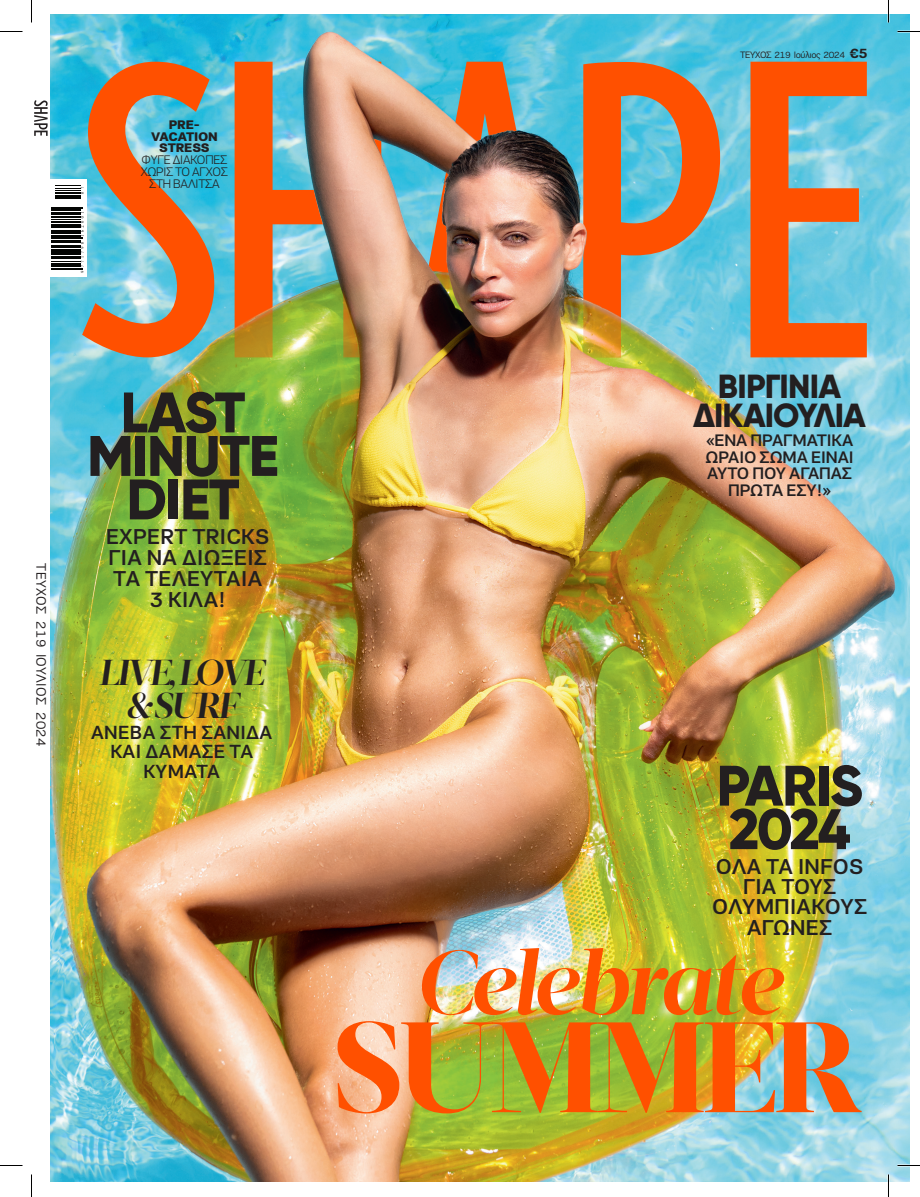
<style>
.page{position:relative;width:920px;height:1197px;background:#fff}
.page>*{position:absolute;margin:0;border:0;box-sizing:border-box;transform-origin:0 0}
.t1{font:800 128.25px "Acta Display";letter-spacing:-.04em;color:#ff5000}
.t2{font:italic 700 90.6px "Acta Display";letter-spacing:-.05em;color:#ff5000}
.t3{font:800 57px/43.5px "Gilroy";letter-spacing:-.025em;color:#231f20;text-align:center}
.t4{font:800 57px/43.5px "Gilroy";letter-spacing:-.045em;color:#231f20}
.t5{font:italic 700 36px/33px "Acta Display";letter-spacing:-.065em;color:#231f20;text-align:center}
.t6{font:800 33.45px "Gilroy";letter-spacing:-.03em;color:#231f20}
.t7{font:500 22.05px/21px "PF Encore Sans Pro";letter-spacing:.015em;color:#231f20;text-align:center}
.t8{font:500 19.5px/19.5px "PF Encore Sans Pro";letter-spacing:.015em;color:#231f20;text-align:center}
.t9{font:500 17.1px/16.5px "PF Encore Sans Pro";letter-spacing:-.005em;color:#231f20;text-align:center}
.t10{font:14.1px "PF Encore Sans Pro";letter-spacing:.025em;color:#231f20}
.t11{font:300 12.75px/12px "PF Encore Sans Pro";letter-spacing:-.015em;color:#231f20;text-align:center}
.t12{font:900 12.75px/11.2px "PF Encore Sans Pro";letter-spacing:-.015em;color:#231f20;text-align:center}
.t13{font:9.6px "PF Encore Sans Pro";letter-spacing:-.035em;color:#231f20}
.s1{font-weight:700;font-size:14.1px}
</style>
<div class="page">
<img style="left:51px;top:14px;width:859px;height:1167px">
<svg style="left:750px;top:62px;width:117px;height:295px;background:#be8766"></svg>
<svg style="left:34px;top:62px;width:180px;height:295px;background:#9fa195"></svg>
<img style="left:216px;top:14px;width:513px;height:430px">
<hr style="left:887px;top:0;width:2px;height:22px;background:#fff">
<hr style="left:887px;top:1174px;width:2px;height:23px;background:#fff">
<svg style="left:0;top:31px;width:22px;height:1px"></svg>
<svg style="left:897px;top:31px;width:23px;height:1px"></svg>
<svg style="left:0;top:1165px;width:22px;height:1px"></svg>
<svg style="left:897px;top:1165px;width:23px;height:1px"></svg>
<svg style="left:31px;top:0;width:1px;height:22px"></svg>
<svg style="left:31px;top:1174px;width:1px;height:23px"></svg>
<svg style="left:888px;top:0;width:1px;height:22px"></svg>
<svg style="left:888px;top:1174px;width:1px;height:23px"></svg>
<p class="t12" style="left:151px;top:120px;width:68px">PRE-<br>VACATION<br>STRESS</p>
<p class="t11" style="left:141px;top:154px;width:89px">ΦΎΓΕ ΔΙΑΚΟΠΈΣ<br>ΧΩΡΊ Σ ΤΟ ΆΓΧΟΣ<br>ΣΤΗ ΒΑΛΊ ΤΣΑ</p>
<p class="t13" style="left:740px;top:49px;width:129px">ΤΕΥΧΟΣ 219 Ιούλιος 2024 <span class="s1">€5</span></p>
<p class="t10" style="left:49px;top:563px;width:185px;rotate:90deg">ΤΕYΧΟΣ 219 ΙΟΥΛΙΟΣ 2024</p>
<h3 class="t6" style="left:718px;top:366px;width:125px">BIPГINIA</h3>
<h3 class="t3" style="left:121px;top:390px;width:126px">LAST</h3>
<h3 class="t6" style="left:693px;top:395px;width:174px">ΔIKAIOYЛIA</h3>
<h3 class="t3" style="left:87px;top:434px;width:193px">MINUTE<br>DIET</h3>
<p class="t9" style="left:705px;top:432px;width:150px">«ΈΝΑ ΠΡΑΓΜΑΤΙΚΆ<br>ΩΡΑΊΟ ΣΏΜΑ ΕΊ ΝΑΙ<br>ΑΥΤΌ ΠΟΥ ΑΓΑΠΆΣ<br>ΠΡΏΤΑ ΕΣΎ!»</p>
<p class="t7" style="left:106px;top:527px;width:165px">EXPERT TRICKS<br>ΓΙΑ ΝΑ ΔΙΏΞΕΙΣ<br>ΤΑ ΤΕΛΕΥΤΑΊ Α<br>3 ΚΙΛΆ!</p>
<h3 class="t5" style="left:99px;top:656px;width:167px">LIVE, LOVE &amp; SURF</h3>
<p class="t8" style="left:91px;top:722px;width:183px">ΑΝΈΒΑ ΣΤΗ ΣΑΝΊΔΑ<br>ΚΑΙ ΔΆΜΑΣΕ ΤΑ<br>ΚΎΜΑΤΑ</p>
<h3 class="t4" style="left:716px;top:764px;width:148px">PARIS<br>2024</h3>
<p class="t7" style="left:712px;top:856px;width:156px;line-height:20.2px">ΌΛΑ ΤΑ INFOS<br>ΓΙΑ ΤΟΥΣ<br>ΟΛΥΜΠΙΑΚΟΎΣ<br>ΑΓΏΝΕΣ</p>
<h2 class="t2" style="left:414px;top:929px;width:369px">Celebrate</h2>
<h1 class="t1" style="left:333px;top:991px;width:531px">SUMMER</h1>
</div>
